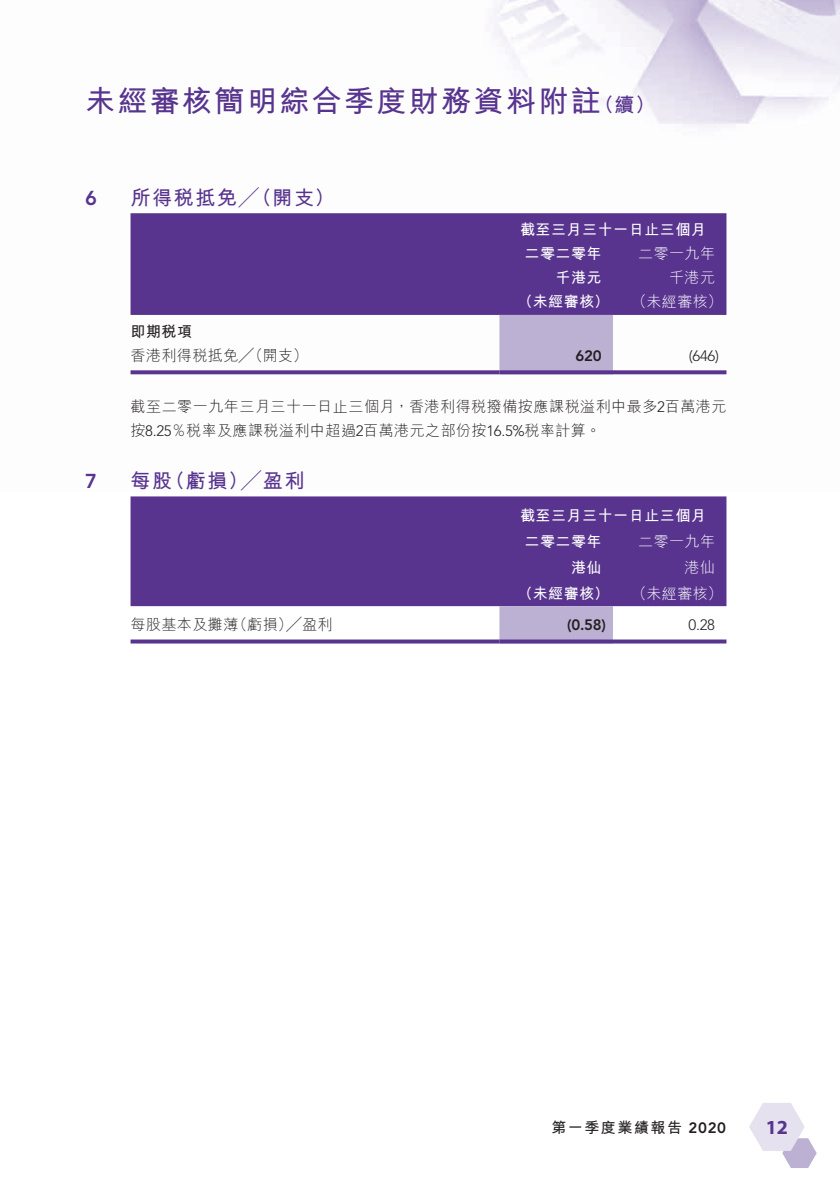
<style>
.page{position:relative;width:840px;height:1191px;background:#fff}
.page>*{position:absolute;margin:0;border:0;box-sizing:border-box;transform-origin:0 0}
.t1{font:700 30px "M Hei HK";letter-spacing:.08em;color:#58348f}
._07_NH1{font:700 20px "M Hei HK";letter-spacing:.08em;color:#58348f}
.t2{font:700 20px "Myriad Pro";color:#58348f}
._07_NH1-2{font:800 20px "Avenir LT Std";color:#58348f}
._06_Notes{font:300 15px/24px "M Hei HK";letter-spacing:.035em;color:#231f20}
._51_N_Table_txt{font:700 15px "M Hei HK";letter-spacing:.035em;color:#fff}
._51_N_Table_txt-2{font:300 15px "M Hei HK";letter-spacing:.03em;color:#fff}
._51_N_Table_txt-3{font:300 15px "M Hei HK";letter-spacing:.03em;color:#231f20}
._51_N_Table_txt-4{font:700 15px "M Hei HK";letter-spacing:.1em;color:#231f20}
._51_N_Table_txt-5{font:300 15px "Avenir LT Std";color:#231f20}
._51_N_Table_txt-6{font:800 15px "Avenir LT Std";color:#231f20}
.s1{font-family:"Avenir LT Std"}
.s2{font-family:"Avenir LT Std";font-weight:800}
</style>
<div class="page">
<img style="left:130px;top:0;width:709px;height:375px">
<svg style="left:749px;top:1103px;width:67px;height:65px"></svg>
<div style="left:130px;top:213px;width:596px;height:102px;background:#58348f"></div>
<div style="left:499px;top:315px;width:113px;height:55px;background:#bcb0d3"></div>
<svg style="left:130px;top:370px;width:369px;height:4px"></svg>
<svg style="left:499px;top:370px;width:113px;height:4px"></svg>
<svg style="left:612px;top:370px;width:114px;height:4px"></svg>
<div style="left:130px;top:496px;width:596px;height:110px;background:#58348f"></div>
<div style="left:499px;top:606px;width:113px;height:33px;background:#bcb0d3"></div>
<svg style="left:130px;top:639px;width:369px;height:4px"></svg>
<svg style="left:499px;top:639px;width:113px;height:4px"></svg>
<svg style="left:612px;top:639px;width:114px;height:4px"></svg>
<h1 class="t1" style="left:85px;top:79px;width:517px">未經審核簡明綜合季度財務資料附註</h1>
<h2 class="_07_NH1" style="left:593px;top:90px;width:63px">（續(</h2>
<p class="_07_NH1-2" style="left:85px;top:186px;width:13px">6</p>
<p class="_07_NH1-2" style="left:85px;top:469px;width:13px">7</p>
<p class="_07_NH1" style="left:130px;top:183px;width:205px">所得稅抵免╱（開支(</p>
<p class="_51_N_Table_txt-4" style="left:130px;top:321px;width:63px">即期稅項</p>
<p class="_51_N_Table_txt" style="left:519px;top:219px;width:187px">截至三月三十一日止三個月</p>
<p class="_51_N_Table_txt-2" style="left:637px;top:243px;width:78px">二零一九年</p>
<p class="_51_N_Table_txt" style="left:524px;top:243px;width:79px">二零二零年</p>
<p class="_51_N_Table_txt" style="left:555px;top:267px;width:48px">千港元</p>
<p class="_51_N_Table_txt" style="left:517px;top:291px;width:93px">（未經審核）</p>
<p class="_51_N_Table_txt-2" style="left:668px;top:267px;width:47px">千港元</p>
<p class="_51_N_Table_txt-2" style="left:631px;top:291px;width:92px">（未經審核(</p>
<p class="_51_N_Table_txt-3" style="left:130px;top:345px;width:179px">香港利得稅抵免╱（開支(</p>
<p class="_06_Notes" style="left:130px;top:394px;width:597px">截至二零一九年三月三十一日止三個月，香港利得稅撥備按應課稅溢利中最多<span class="s1">2</span>百萬港元按<span class="s1">8.25</span>％稅率及應課稅溢利中超過<span class="s1">2</span>百萬港元之部份按<span class="s1">16.5%</span>稅率計算。</p>
<p class="_07_NH1" style="left:165px;top:466px;width:141px">（虧損）╱盈利</p>
<p class="_51_N_Table_txt-5" style="left:688px;top:347px;width:32px">)646(</p>
<p class="_51_N_Table_txt-6" style="left:575px;top:347px;width:28px">620</p>
<p class="_07_NH1" style="left:130px;top:466px;width:43px">每股</p>
<p class="_51_N_Table_txt" style="left:519px;top:504px;width:187px">截至三月三十一日止三個月</p>
<p class="_51_N_Table_txt-2" style="left:637px;top:530px;width:78px">二零一九年</p>
<p class="_51_N_Table_txt" style="left:524px;top:530px;width:79px">二零二零年</p>
<p class="_51_N_Table_txt-3" style="left:232px;top:614px;width:101px">（虧損）╱盈利</p>
<p class="_51_N_Table_txt-3" style="left:130px;top:614px;width:109px">每股基本及攤薄</p>
<p class="_51_N_Table_txt" style="left:570px;top:556px;width:32px">港仙</p>
<p class="_51_N_Table_txt-2" style="left:684px;top:556px;width:32px">港仙</p>
<p class="_51_N_Table_txt" style="left:517px;top:582px;width:93px">（未經審核）</p>
<p class="_51_N_Table_txt-2" style="left:631px;top:582px;width:92px">（未經審核(</p>
<p class="_51_N_Table_txt-6" style="left:567px;top:616px;width:40px">)0.58(</p>
<p class="_51_N_Table_txt-5" style="left:688px;top:616px;width:28px">0.28</p>
<p class="_51_N_Table_txt-4" style="left:551px;top:1117px;width:176px">第一季度業績報告 <span class="s2">2020</span></p>
<h2 class="t2" style="left:765px;top:1113px;width:24px">12</h2>
</div>
